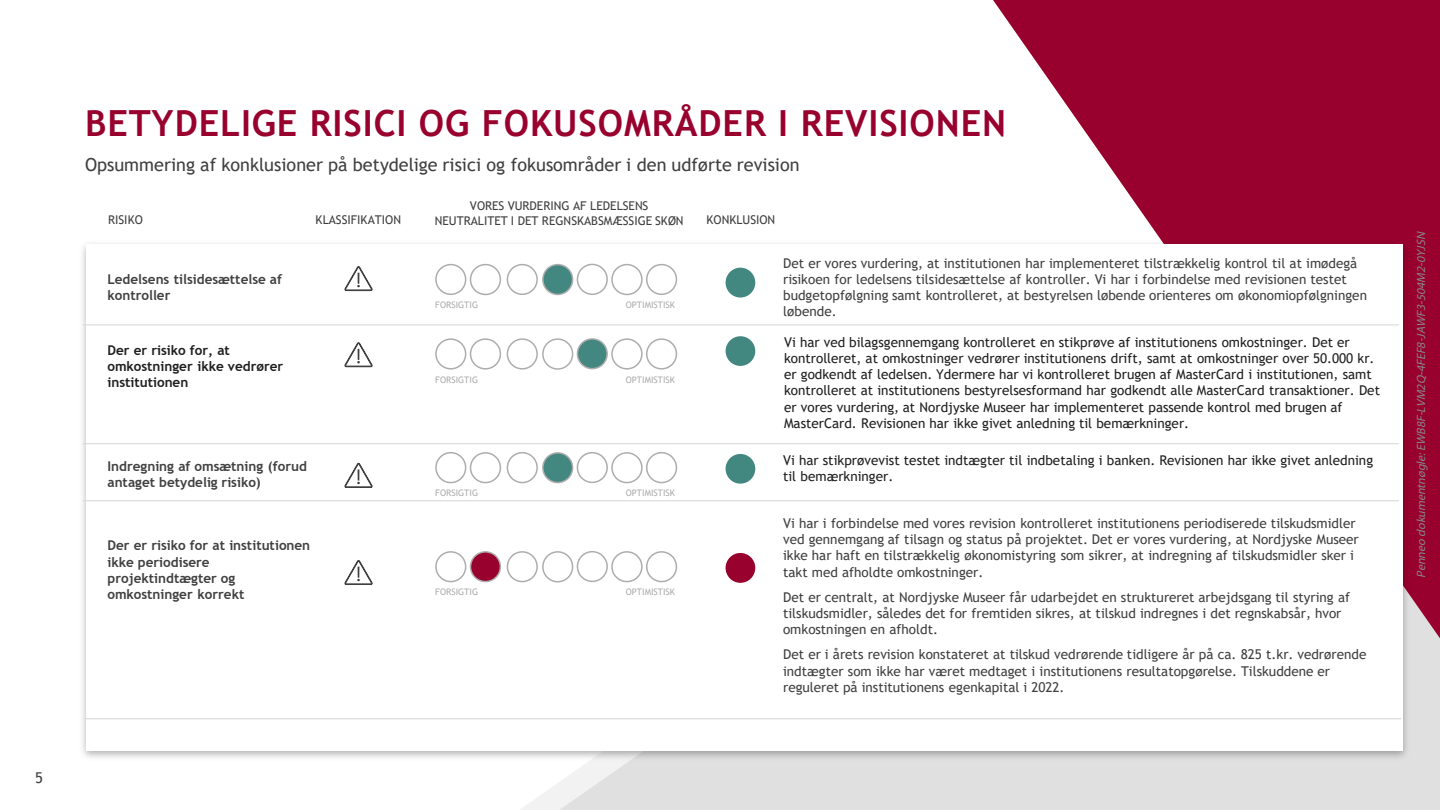
<style>
.page{position:relative;width:1440px;height:810px;background:#fff}
.page>*{position:absolute;margin:0;border:0;box-sizing:border-box;transform-origin:0 0}
.t1{font:700 36px "Trebuchet MS";letter-spacing:.025em;color:#98002e}
.t2{font:18px "Trebuchet MS";letter-spacing:.005em;color:#404040}
.t3{font:15px "Trebuchet MS";color:#404040}
.t4{font:13.5px/16.2px "Trebuchet MS";color:#404040}
.t5{font:13.5px/16.2px "Trebuchet MS";color:#202020}
.t6{font:700 13.5px/16.2px "Trebuchet MS";color:#404040}
.t7{font:700 13.5px/16.2px "Trebuchet MS";color:#202020}
.t8{font:12px/14.4px "Trebuchet MS";color:#404040;text-align:center}
.t9{font:italic 12px "Myriad Pro";color:#888}
.t10{font:9px "Trebuchet MS";color:#adadad}
</style>
<div class="page">
<div style="left:559px;top:638px;width:881px;height:172px;background:#e0e0e1"></div>
<svg style="left:993px;top:0;width:447px;height:638px;fill:#98002e"></svg>
<img style="left:82px;top:236px;width:1332px;height:528px">
<div style="left:87px;top:244px;width:1316px;height:506px;background:#fff"></div>
<div style="left:435px;top:264px;width:31px;height:31px;border:2px solid #adadad;border-radius:50%"></div>
<div style="left:470px;top:264px;width:31px;height:31px;border:2px solid #adadad;border-radius:50%"></div>
<div style="left:507px;top:264px;width:31px;height:31px;border:2px solid #adadad;border-radius:50%"></div>
<div style="left:543px;top:265px;width:30px;height:29px;background:#438781;border-radius:50%"></div>
<div style="left:542px;top:264px;width:31px;height:31px;border:2px solid #adadad;border-radius:50%"></div>
<div style="left:577px;top:264px;width:31px;height:31px;border:2px solid #adadad;border-radius:50%"></div>
<div style="left:611px;top:264px;width:32px;height:31px;border:2px solid #adadad;border-radius:50%"></div>
<div style="left:646px;top:264px;width:31px;height:31px;border:2px solid #adadad;border-radius:50%"></div>
<div style="left:726px;top:268px;width:29px;height:30px;background:#438781;border-radius:50%"></div>
<svg style="left:344px;top:266px;width:29px;height:26px"></svg>
<div style="left:435px;top:338px;width:31px;height:32px;border:2px solid #adadad;border-radius:50%"></div>
<div style="left:470px;top:338px;width:31px;height:32px;border:2px solid #adadad;border-radius:50%"></div>
<div style="left:507px;top:338px;width:31px;height:32px;border:2px solid #adadad;border-radius:50%"></div>
<div style="left:542px;top:338px;width:31px;height:32px;border:2px solid #adadad;border-radius:50%"></div>
<div style="left:577px;top:339px;width:30px;height:30px;background:#438781;border-radius:50%"></div>
<div style="left:577px;top:338px;width:31px;height:31px;border:2px solid #adadad;border-radius:50%"></div>
<div style="left:611px;top:338px;width:32px;height:32px;border:2px solid #adadad;border-radius:50%"></div>
<div style="left:646px;top:338px;width:31px;height:32px;border:2px solid #adadad;border-radius:50%"></div>
<div style="left:726px;top:336px;width:29px;height:30px;background:#438781;border-radius:50%"></div>
<svg style="left:344px;top:342px;width:29px;height:26px"></svg>
<hr style="left:83px;top:324px;width:1316px;height:1px;background:#d9d9d9">
<hr style="left:83px;top:443px;width:1316px;height:1px;background:#d9d9d9">
<div style="left:435px;top:452px;width:31px;height:31px;border:2px solid #adadad;border-radius:50%"></div>
<div style="left:470px;top:452px;width:31px;height:31px;border:2px solid #adadad;border-radius:50%"></div>
<div style="left:507px;top:452px;width:31px;height:31px;border:2px solid #adadad;border-radius:50%"></div>
<div style="left:543px;top:453px;width:30px;height:30px;background:#438781;border-radius:50%"></div>
<div style="left:542px;top:452px;width:31px;height:31px;border:2px solid #adadad;border-radius:50%"></div>
<div style="left:577px;top:452px;width:31px;height:31px;border:2px solid #adadad;border-radius:50%"></div>
<div style="left:611px;top:452px;width:32px;height:31px;border:2px solid #adadad;border-radius:50%"></div>
<div style="left:646px;top:452px;width:31px;height:31px;border:2px solid #adadad;border-radius:50%"></div>
<div style="left:726px;top:454px;width:29px;height:30px;background:#438781;border-radius:50%"></div>
<svg style="left:344px;top:462px;width:29px;height:26px"></svg>
<hr style="left:83px;top:500px;width:1316px;height:1px;background:#d9d9d9">
<div style="left:435px;top:551px;width:31px;height:31px;border:2px solid #adadad;border-radius:50%"></div>
<div style="left:471px;top:552px;width:29px;height:30px;background:#98002e;border-radius:50%"></div>
<div style="left:470px;top:551px;width:31px;height:31px;border:2px solid #adadad;border-radius:50%"></div>
<div style="left:507px;top:551px;width:31px;height:31px;border:2px solid #adadad;border-radius:50%"></div>
<div style="left:542px;top:551px;width:31px;height:32px;border:2px solid #adadad;border-radius:50%"></div>
<div style="left:577px;top:551px;width:31px;height:31px;border:2px solid #adadad;border-radius:50%"></div>
<div style="left:611px;top:551px;width:32px;height:31px;border:2px solid #adadad;border-radius:50%"></div>
<div style="left:646px;top:551px;width:31px;height:31px;border:2px solid #adadad;border-radius:50%"></div>
<div style="left:726px;top:553px;width:29px;height:30px;background:#98002e;border-radius:50%"></div>
<svg style="left:344px;top:560px;width:29px;height:25px"></svg>
<hr style="left:85px;top:718px;width:1316px;height:1px;background:#d9d9d9">
<p class="t3" style="left:35px;top:770px;width:9px">5</p>
<h1 class="t1" style="left:85px;top:105px;width:923px">BETYDELIGE RISICI OG FOKUSOMRÅDER I REVISIONEN</h1>
<h2 class="t2" style="left:85px;top:155px;width:716px">Opsummering af konklusioner på betydelige risici og fokusområder i den udførte revision</h2>
<p class="t8" style="left:108px;top:213px;width:36px">RISIKO</p>
<p class="t8" style="left:316px;top:213px;width:87px">KLASSIFIKATION</p>
<p class="t6" style="left:107px;top:272px;width:176px">Ledelsens tilsidesættelse af kontroller</p>
<p class="t7" style="left:107px;top:342px;width:177px">Der er risiko for, at omkostninger ikke vedrører institutionen</p>
<p class="t6" style="left:107px;top:458px;width:201px">Indregning af omsætning (forud antaget betydelig risiko)</p>
<p class="t6" style="left:107px;top:538px;width:204px">Der er risiko for at institutionen ikke periodisere projektindtægter og omkostninger korrekt</p>
<p class="t8" style="left:435px;top:199px;width:250px">VORES VURDERING AF LEDELSENS<br>NEUTRALITET I DET REGNSKABSMÆSSIGE SKØN</p>
<p class="t10" style="left:435px;top:300px;width:44px">FORSIGTIG</p>
<p class="t10" style="left:626px;top:300px;width:51px">OPTIMISTISK</p>
<p class="t10" style="left:435px;top:375px;width:44px">FORSIGTIG</p>
<p class="t10" style="left:626px;top:375px;width:51px">OPTIMISTISK</p>
<p class="t10" style="left:435px;top:488px;width:44px">FORSIGTIG</p>
<p class="t10" style="left:626px;top:488px;width:51px">OPTIMISTISK</p>
<p class="t10" style="left:435px;top:587px;width:44px">FORSIGTIG</p>
<p class="t10" style="left:626px;top:587px;width:51px">OPTIMISTISK</p>
<p class="t8" style="left:707px;top:213px;width:70px">KONKLUSION</p>
<p class="t4" style="left:783px;top:255px;width:585px">Det er vores vurdering, at institutionen har implementeret tilstrækkelig kontrol til at imødegå risikoen for ledelsens tilsidesættelse af kontroller. Vi har i forbindelse med revisionen testet budgetopfølgning samt kontrolleret, at bestyrelsen løbende orienteres om økonomiopfølgningen løbende.</p>
<p class="t5" style="left:784px;top:334px;width:597px">Vi har ved bilagsgennemgang kontrolleret en stikprøve af institutionens omkostninger. Det er kontrolleret, at omkostninger vedrører institutionens drift, samt at omkostninger over 50.000 kr. er godkendt af ledelsen. Ydermere har vi kontrolleret brugen af MasterCard i institutionen, samt kontrolleret at institutionens bestyrelsesformand har godkendt alle MasterCard transaktioner. Det er vores vurdering, at Nordjyske Museer har implementeret passende kontrol med brugen af MasterCard. Revisionen har ikke givet anledning til bemærkninger.</p>
<p class="t5" style="left:783px;top:453px;width:591px">Vi har stikprøvevist testet indtægter til indbetaling i banken. Revisionen har ikke givet anledning til bemærkninger.</p>
<p class="t4" style="left:783px;top:515px;width:577px">Vi har i forbindelse med vores revision kontrolleret institutionens periodiserede tilskudsmidler ved gennemgang af tilsagn og status på projektet. Det er vores vurdering, at Nordjyske Museer ikke har haft en tilstrækkelig økonomistyring som sikrer, at indregning af tilskudsmidler sker i takt med afholdte omkostninger.</p>
<p class="t4" style="left:783px;top:589px;width:568px">Det er centralt, at Nordjyske Museer får udarbejdet en struktureret arbejdsgang til styring af tilskudsmidler, således det for fremtiden sikres, at tilskud indregnes i det regnskabsår, hvor omkostningen en afholdt.</p>
<p class="t4" style="left:783px;top:647px;width:585px">Det er i årets revision konstateret at tilskud vedrørende tidligere år på ca. 825 t.kr. vedrørende indtægter som ikke har været medtaget i institutionens resultatopgørelse. Tilskuddene er reguleret på institutionens egenkapital i 2022.</p>
<p class="t9" style="left:1416px;top:578px;width:349px;rotate:-90deg">Penneo dokumentnøgle:EWB8F-LVM2Q-4FEF8-JAWF3-504M2-0YJSN</p>
</div>
